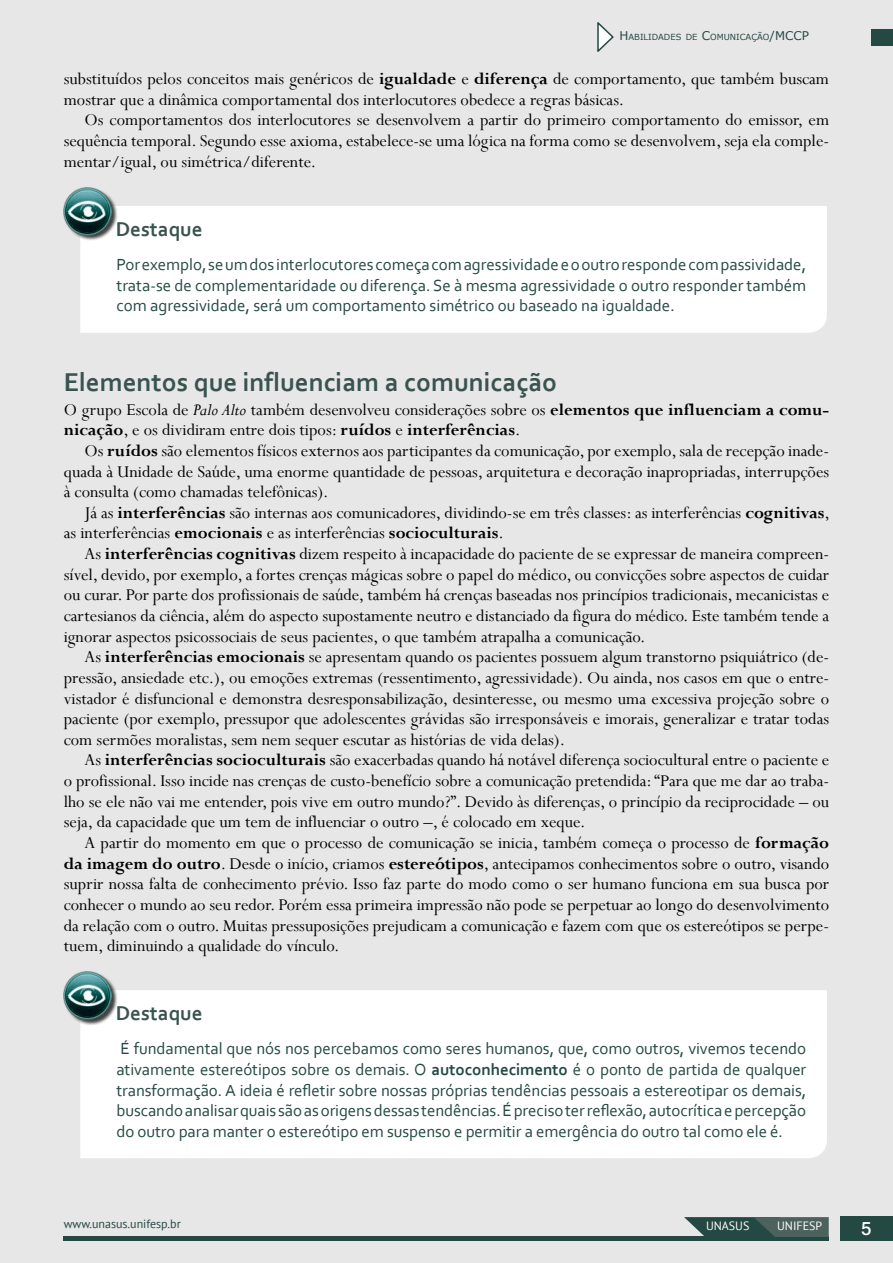
<style>
.page{position:relative;width:893px;height:1263px;background:#e7e7e7}
.page>*{position:absolute;margin:0;border:0;box-sizing:border-box;transform-origin:0 0}
.t1{font:700 27px "Corbel";color:#39544f}
.t2{font:700 21px "Corbel";color:#39544f}
.t3{font:700 19.5px "Shruti";color:#fff}
.t4{font:18.3px/20.7px "Perpetua";color:#000;text-align:justify}
.t5{font:16.8px/20.7px "Corbel";color:#244943;text-align:justify}
.t6{font:12px "PT Sans";color:#244943}
.t7{font:12px "PT Sans";color:#fff}
.t8{font:8.4px "Verdana";color:#244943}
.s1{font-size:12px}
.s2{font-weight:700}
.s3{font-style:italic}
</style>
<div class="page">
<div style="left:64px;top:1236px;width:765px;height:5px;background:#244943"></div>
<div style="left:840px;top:1217px;width:53px;height:24px;background:#244943"></div>
<svg style="left:684px;top:1217px;width:145px;height:20px"></svg>
<div style="left:872px;top:29px;width:21px;height:16px;background:#244943"></div>
<svg style="left:597px;top:22px;width:17px;height:30px"></svg>
<div style="left:80px;top:206px;width:747px;height:127px;background:#fff"></div>
<div style="left:80px;top:990px;width:747px;height:168px;background:#fff"></div>
<div style="left:64px;top:188px;width:54px;height:54px;background:#000;opacity:.75"></div>
<img style="left:64px;top:188px;width:48px;height:48px">
<div style="left:64px;top:972px;width:54px;height:54px;background:#000;opacity:.75"></div>
<img style="left:64px;top:972px;width:48px;height:48px">
<p class="t8" style="left:619px;top:31px;width:191px"><span class="s1">H</span>ABILIDADES DE <span class="s1">C</span>OMUNICAÇÃO<span class="s1">/M CCP</span></p>
<p class="t4" style="left:64px;top:68px;width:767px">substituídos pelos conceitos mais genéricos de <span class="s2">igualdade</span> e <span class="s2">diferença</span> de comportamento, que também buscam mostrar que a dinâmica comportamental dos interlocutores obedece a regras básicas.</p>
<p class="t4" style="left:64px;top:109px;width:767px;text-indent:21px">Os comportamentos dos interlocutores se desenvolvem a partir do primeiro comportamento do emissor, em sequência temporal. Segundo esse axioma, estabelece-se uma lógica na forma como se desenvolvem, seja ela comple&shy;mentar/igual, ou simétrica/diferente.</p>
<p class="t2" style="left:116px;top:216px;width:88px">Destaque</p>
<p class="t5" style="left:116px;top:254px;width:691px">Por exemplo, se um dos interlocutores começa com agressividade e o outro responde com passividade, trata-se de complementaridade ou diferença. Se à mesma agressividade o outro responder também com agressividade, será um comportamento simétrico ou baseado na igualdade.</p>
<h1 class="t1" style="left:64px;top:365px;width:495px">Elementos que influenciam a comunicação</h1>
<p class="t4" style="left:64px;top:399px;width:767px">O grupo Escola de <span class="s3">Palo Alto</span> também desenvolveu considerações sobre os <span class="s2">elementos que influenciam a comu&shy;nicação</span>, e os dividiram entre dois tipos: <span class="s2">ruídos</span> e <span class="s2">interferências</span>.</p>
<p class="t4" style="left:64px;top:440px;width:767px;text-indent:21px">Os <span class="s2">ruídos</span> são elementos físicos externos aos participantes da comunicação, por exemplo, sala de recepção inade&shy;quada à Unidade de Saúde, uma enorme quantidade de pessoas, arquitetura e decoração inapropriadas, interrupções à consulta (como chamadas telefônicas).</p>
<p class="t4" style="left:64px;top:502px;width:768px;text-indent:21px">Já as <span class="s2">interferências</span> são internas aos comunicadores, dividindo-se em três classes: as interferências <span class="s2">cognitivas</span>, as interferências <span class="s2">emocionais</span> e as interferências <span class="s2">socioculturais</span>.</p>
<p class="t4" style="left:64px;top:543px;width:767px;text-indent:21px">As <span class="s2">interferências cognitivas</span> dizem respeito à incapacidade do paciente de se expressar de maneira compreen&shy;sível, devido, por exemplo, a fortes crenças mágicas sobre o papel do médico, ou convicções sobre aspectos de cuidar ou curar. Por parte dos profissionais de saúde, também há crenças baseadas nos princípios tradicionais, mecanicistas e cartesianos da ciência, além do aspecto supostamente neutro e distanciado da figura do médico. Este também tende a ignorar aspectos psicossociais de seus pacientes, o que também atrapalha a comunicação.</p>
<p class="t4" style="left:64px;top:646px;width:767px;text-indent:21px">As <span class="s2">interferências emocionais</span> se apresentam quando os pacientes possuem algum transtorno psiquiátrico (de&shy;pressão, ansiedade etc. ), ou emoções extremas (ressentimento, agressividade). Ou ainda, nos casos em que o entre&shy;vistador é disfuncional e demonstra desresponsabilização, desinteresse, ou mesmo uma excessiva projeção sobre o paciente (por exemplo, pressupor que adolescentes grávidas são irresponsáveis e imorais, generalizar e tratar todas com sermões moralistas, sem nem sequer escutar as histórias de vida delas).</p>
<p class="t4" style="left:64px;top:749px;width:767px;text-indent:21px">As <span class="s2">interferências socioculturais</span> são exacerbadas quando há notável diferença sociocultural entre o paciente e o profissional. Isso incide nas crenças de custo-benefício sobre a comunicação pretendida: “Para que me dar ao traba&shy;lho se ele não vai me entender, pois vive em outro mundo?”. Devido às diferenças, o princípio da reciprocidade – ou seja, da capacidade que um tem de influenciar o outro –, é colocado em xeque.</p>
<p class="t4" style="left:64px;top:832px;width:767px;text-indent:21px">A partir do momento em que o processo de comunicação se inicia, também começa o processo de <span class="s2">formação da imagem do outro</span>. Desde o início, criamos <span class="s2">estereótipos</span>, antecipamos conhecimentos sobre o outro, visando suprir nossa falta de conhecimento prévio. Isso faz parte do modo como o ser humano funciona em sua busca por conhecer o mundo ao seu redor. Porém essa primeira impressão não pode se perpetuar ao longo do desenvolvimento da relação com o outro. Muitas pressuposições prejudicam a comunicação e fazem com que os estereótipos se perpe&shy;tuem, diminuindo a qualidade do vínculo.</p>
<p class="t2" style="left:116px;top:1000px;width:88px">Destaque</p>
<p class="t5" style="left:116px;top:1038px;width:691px">É fundamental que nós nos percebamos como seres humanos, que, como outros, vivemos tecendo ativamente estereótipos sobre os demais. O <span class="s2">autoconhecimento</span> é o ponto de partida de qualquer transformação. A ideia é refletir sobre nossas próprias tendências pessoais a estereotipar os demais, buscando analisar quais são as origens dessas tendências. É preciso ter reflexão, autocrítica e percepção do outro para manter o estereótipo em suspenso e permitir a emergência do outro tal como ele é.</p>
<p class="t6" style="left:64px;top:1216px;width:118px">www.unasus.unifesp.br</p>
<p class="t7" style="left:706px;top:1218px;width:45px">UNASUS</p>
<p class="t7" style="left:777px;top:1218px;width:47px">UNIFESP</p>
<p class="t3" style="left:861px;top:1217px;width:12px">5</p>
</div>
